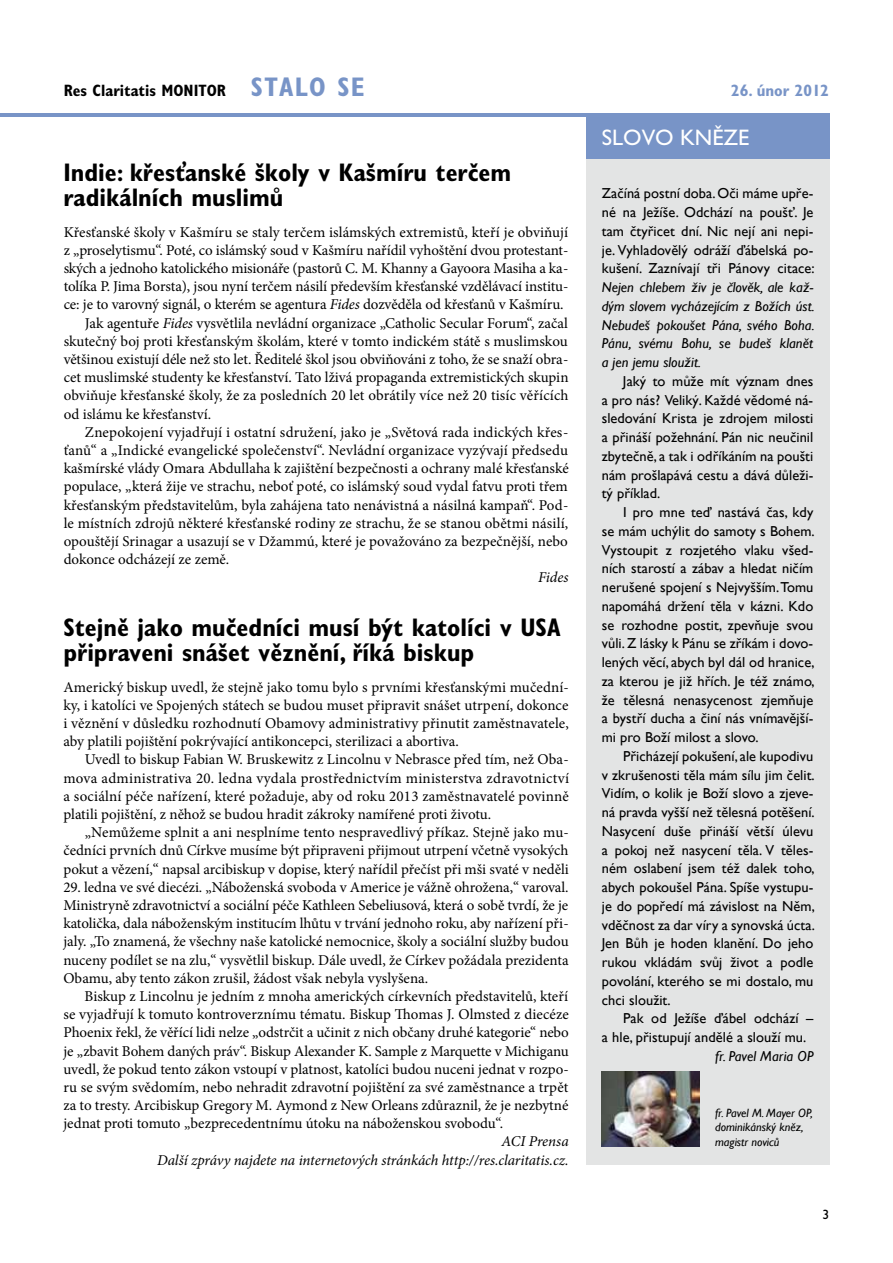
<style>
.page{position:relative;width:893px;height:1263px;background:#fff}
.page>*{position:absolute;margin:0;border:0;box-sizing:border-box;transform-origin:0 0}
.t1{font:700 condensed 25.5px/25.5px "Gill Sans Std";color:#000}
.t2{font:22.5px "Gill Sans Std";color:#fff}
.t3{font:700 condensed 16.5px "Gill Sans Std";color:#000}
.t4{font:700 condensed 16.5px "Gill Sans Std";color:#7894c7}
.t5{font:15px/18.1px "Minion Pro";color:#000;text-align:justify}
.t6{font:italic 15px "Minion Pro";letter-spacing:-.01em;color:#000}
.t7{font:14.4px/18.8px "Gill Sans";letter-spacing:.005em;color:#000;text-align:justify}
.t8{font:italic 14.4px/18.8px "Gill Sans";letter-spacing:.005em;color:#000;text-align:justify}
.t9{font:13.5px "Gill Sans Std";color:#000}
.t10{font:italic 12px/14.4px "Gill Sans";color:#000}
.s1{font-size:27px;color:#7894c7}
.s2{font-style:italic}
</style>
<div class="page">
<hr style="left:0;top:113px;width:829px;height:4px;background:#7894c7">
<div style="left:586px;top:127px;width:243px;height:1038px;background:#e3e4e4"></div>
<div style="left:586px;top:116px;width:243px;height:42px;background:#7894c7"></div>
<img style="left:602px;top:1071px;width:97px;height:76px">
<p class="t3" style="left:64px;top:81px;width:302px">Res Claritatis MONITOR <span class="s1">sta lo se</span></p>
<p class="t4" style="left:731px;top:81px;width:100px">26. únor 2012</p>
<h1 class="t1" style="left:63px;top:159px;width:449px">Indie: křesťanské školy v Kašmíru terčem radikálních muslimů</h1>
<p class="t5" style="left:64px;top:223px;width:506px">Křesťanské školy v Kašmíru se staly terčem islámských extremistů, kteří je obviňují</p>
<p class="t5" style="left:64px;top:241px;width:506px">z „proselytismu“. Poté, co islámský soud v Kašmíru nařídil vyhoštění dvou protestant-</p>
<p class="t5" style="left:64px;top:259px;width:506px">ských a jednoho katolického misionáře (pastorů C. M. Khanny a Gayoora Masiha a ka-</p>
<p class="t5" style="left:64px;top:277px;width:506px">tolíka P. Jima Borsta), jsou nyní terčem násilí především křesťanské vzdělávací institu-</p>
<p class="t5" style="left:64px;top:296px;width:501px">ce: je to varovný signál, o kterém se agentura <span class="s2">Fides</span> dozvěděla od křesťanů v Kašmíru.</p>
<p class="t5" style="left:85px;top:314px;width:485px">Jak agentuře <span class="s2">Fides</span> vysvětlila nevládní organizace „Catholic Secular Forum“, začal</p>
<p class="t5" style="left:64px;top:332px;width:506px">skutečný boj proti křesťanským školám, které v tomto indickém státě s muslimskou</p>
<p class="t5" style="left:64px;top:350px;width:506px">většinou existují déle než sto let. Ředitelé škol jsou obviňováni z toho, že se snaží obra-</p>
<p class="t5" style="left:64px;top:368px;width:506px">cet muslimské studenty ke křesťanství. Tato lživá propaganda extremistických skupin</p>
<p class="t5" style="left:64px;top:387px;width:506px">obviňuje křesťanské školy, že za posledních 20 let obrátily více než 20 tisíc věřících</p>
<p class="t5" style="left:64px;top:405px;width:149px">od islámu ke křesťanství.</p>
<p class="t5" style="left:85px;top:423px;width:485px">Znepokojení vyjadřují i ostatní sdružení, jako je „Světová rada indických křes-</p>
<p class="t5" style="left:64px;top:441px;width:506px">ťanů“ a „Indické evangelické společenství“. Nevládní organizace vyzývají předsedu</p>
<p class="t5" style="left:64px;top:459px;width:507px">kašmírské vlády Omara Abdullaha k zajištění bezpečnosti a ochrany malé křesťanské</p>
<p class="t5" style="left:64px;top:478px;width:506px">populace, „která žije ve strachu, neboť poté, co islámský soud vydal fatvu proti třem</p>
<p class="t5" style="left:64px;top:496px;width:506px">křesťanským představitelům, byla zahájena tato nenávistná a násilná kampaň“. Pod-</p>
<p class="t5" style="left:64px;top:514px;width:506px">le místních zdrojů některé křesťanské rodiny ze strachu, že se stanou obětmi násilí,</p>
<p class="t5" style="left:64px;top:532px;width:506px">opouštějí Srinagar a usazují se v Džammú, které je považováno za bezpečnější, nebo</p>
<p class="t5" style="left:64px;top:550px;width:167px">dokonce odcházejí ze země.</p>
<p class="t6" style="left:538px;top:567px;width:32px">Fides</p>
<h1 class="t1" style="left:63px;top:614px;width:499px">Stejně jako mučedníci musí být katolíci v USA připraveni snášet věznění, říká biskup</h1>
<p class="t5" style="left:63px;top:678px;width:507px">Americký biskup uvedl, že stejně jako tomu bylo s prvními křesťanskými mučední&shy;ky, i katolíci ve Spojených státech se budou muset připravit snášet utrpení, dokonce i věznění v důsledku rozhodnutí Obamovy administrativy přinutit zaměstnavatele, aby platili pojištění pokrývající antikoncepci, sterilizaci a abortiva.</p>
<p class="t5" style="left:63px;top:750px;width:507px;text-indent:21px">Uvedl to biskup Fabian W. Bruskewitz z Lincolnu v Nebrasce před tím, než Oba&shy;mova administrativa 20. ledna vydala prostřednictvím ministerstva zdravotnictví a sociální péče nařízení, které požaduje, aby od roku 2013 zaměstnavatelé povinně platili pojištění, z něhož se budou hradit zákroky namířené proti životu.</p>
<p class="t5" style="left:63px;top:823px;width:507px;text-indent:21px">„Nemůžeme splnit a ani nesplníme tento nespravedlivý příkaz. Stejně jako mu&shy;čedníci prvních dnů Církve musíme být připraveni přijmout utrpení včetně vysokých pokut a vězení,“ napsal arcibiskup v dopise, který nařídil přečíst při mši svaté v neděli</p>
<p class="t5" style="left:63px;top:878px;width:507px">29. ledna ve své diecézi. „Náboženská svoboda v Americe je vážně ohrožena,“ varoval.<br>Ministryně zdravotnictví a sociální péče Kathleen Sebeliusová, která o sobě tvrdí, že je katolička, dala náboženským institucím lhůtu v trvání jednoho roku, aby nařízení při&shy;jaly. „To znamená, že všechny naše katolické nemocnice, školy a sociální služby budou nuceny podílet se na zlu,“ vysvětlil biskup. Dále uvedl, že Církev požádala prezidenta Obamu, aby tento zákon zrušil, žádost však nebyla vyslyšena.</p>
<p class="t5" style="left:63px;top:987px;width:507px;text-indent:21px">Biskup z Lincolnu je jedním z mnoha amerických církevních představitelů, kteří se vyjadřují k tomuto kontroverznímu tématu. Biskup Thomas J. Olmsted z diecéze Phoenix řekl, že věřící lidi nelze „odstrčit a učinit z nich občany druhé kategorie“ nebo je „zbavit Bohem daných práv“. Biskup Alexander K. Sample z Marquette v Michiganu uvedl, že pokud tento zákon vstoupí v platnost, katolíci budou nuceni jednat v rozpo&shy;ru se svým svědomím, nebo nehradit zdravotní pojištění za své zaměstnance a trpět za to tresty. Arcibiskup Gregory M. Aymond z New Orleans zdůraznil, že je nezbytné jednat proti tomuto „bezprecedentnímu útoku na náboženskou svobodu“.</p>
<p class="t6" style="left:501px;top:1131px;width:69px">ACI Prensa</p>
<p class="t6" style="left:157px;top:1150px;width:413px">Další zprávy najdete na internetových stránkách http://res.claritatis.cz.</p>
<h2 class="t2" style="left:602px;top:125px;width:149px">SLOVO KNĚZE</h2>
<p class="t7" style="left:602px;top:184px;width:214px">Začíná postní doba. Oči máme upře&shy;né na Ježíše. Odchází na poušť. Je tam čtyřicet dní. Nic nejí ani nepi&shy;je. Vyhladovělý odráží ďábelská po&shy;kušení. Zaznívají tři Pánovy citace:</p>
<p class="t8" style="left:602px;top:278px;width:214px">Nejen chlebem živ je člověk, ale kaž&shy;dým slovem vycházejícím z Božích úst.<br>Nebudeš pokoušet Pána, svého Boha.<br>Pánu, svému Bohu, se budeš klanět a jen jemu sloužit.</p>
<p class="t7" style="left:602px;top:372px;width:213px;text-indent:21px">Jaký to může mít význam dnes a pro nás? Veliký. Každé vědomé ná&shy;sledování Krista je zdrojem milosti a přináší požehnání. Pán nic neučinil zbytečně, a tak i odříkáním na poušti nám prošlapává cestu a dává důleži&shy;tý příklad.</p>
<p class="t7" style="left:602px;top:503px;width:215px;text-indent:21px">I pro mne teď nastává čas, kdy se mám uchýlit do samoty s Bohem.<br>Vystoupit z rozjetého vlaku všed&shy;ních starostí a zábav a hledat ničím nerušené spojení s Nejvyšším.Tomu napomáhá držení těla v kázni. Kdo se rozhodne postit, zpevňuje svou vůli.Z lásky k Pánu se zříkám i dovo&shy;lených věcí, abych byl dál od hranice, za kterou je již hřích. Je též známo, že tělesná nenasycenost zjemňuje a bystří ducha a činí nás vnímavější&shy;mi pro Boží milost a slovo.</p>
<p class="t7" style="left:602px;top:747px;width:215px;text-indent:21px">Přicházejí pokušení, ale kupodivu v zkrušenosti těla mám sílu jim čelit.<br>Vidím, o kolik je Boží slovo a zjeve&shy;ná pravda vyšší než tělesná potěšení.<br>Nasycení duše přináší větší úlevu a pokoj než nasycení těla. V těles&shy;ném oslabení jsem též dalek toho, abych pokoušel Pána. Spíše vystupu&shy;je do popředí má závislost na Něm, vděčnost za dar víry a synovská úcta.<br>Jen Bůh je hoden klanění. Do jeho rukou vkládám svůj život a podle povolání, kterého se mi dostalo, mu chci sloužit.</p>
<p class="t7" style="left:602px;top:1009px;width:213px;text-indent:21px">Pak od Ježíše ďábel odchází – a hle, přistupují andělé a slouží mu.</p>
<p class="t8" style="left:715px;top:1047px;width:100px">fr. Pavel Maria OP</p>
<p class="t10" style="left:715px;top:1106px;width:99px">fr. Pavel M. Mayer OP, dominikánský kněz, magistr noviců</p>
<p class="t9" style="left:822px;top:1207px;width:8px">3</p>
</div>
